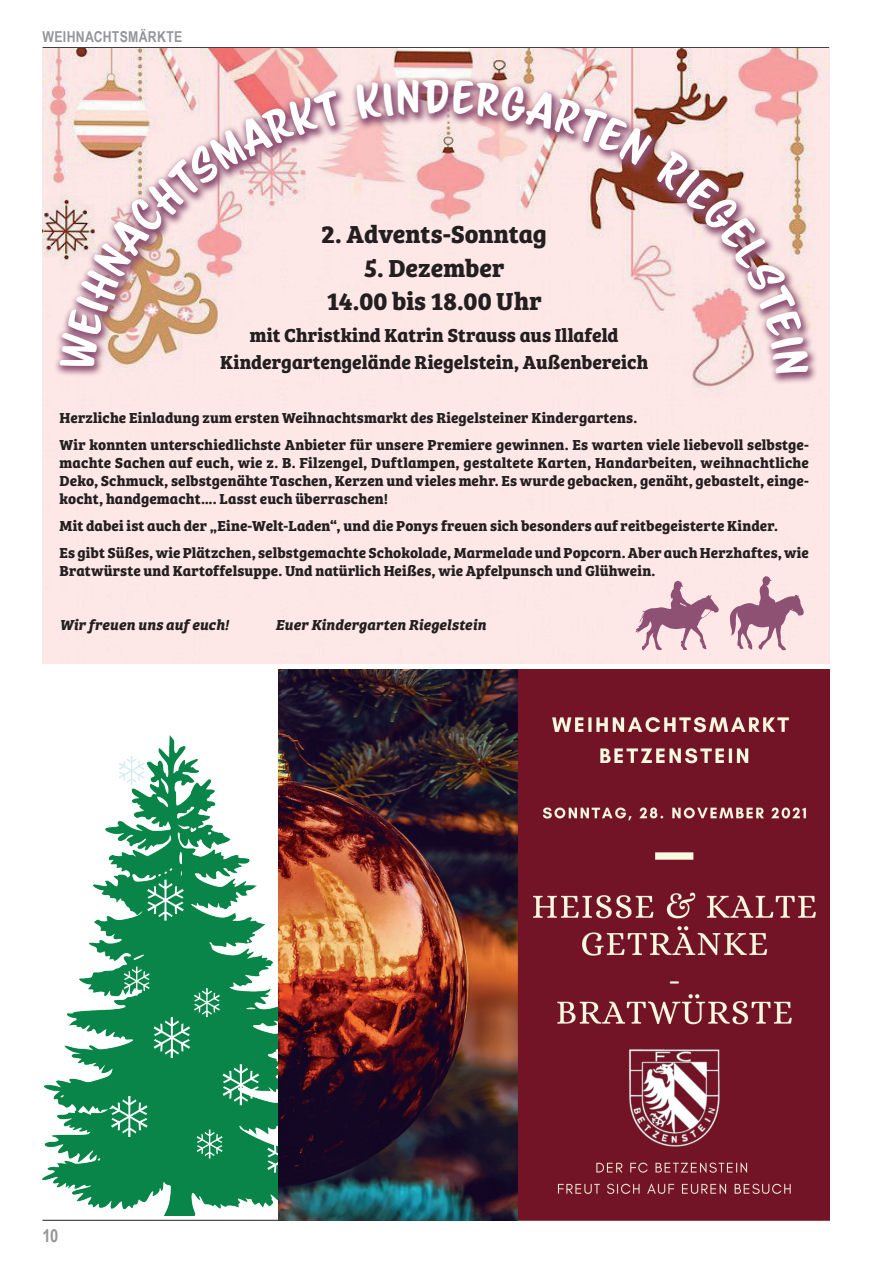
<style>
.page{position:relative;width:893px;height:1263px;background:#fff}
.page>*{position:absolute;margin:0;border:0;box-sizing:border-box;transform-origin:0 0}
.t1{font:42px "Scriptorama Markdown JF";color:#fff}
.t2{font:700 25.5px/33.5px "Bree Serif";letter-spacing:-.005em;color:#231f20;text-align:center}
.t3{font:700 19.5px/27px "Bree Serif";color:#231f20;text-align:center}
.t4{font:700 18px "Arial Narrow";color:#939598}
.t5{font:700 15px/27px "Bree Serif";letter-spacing:.005em;color:#231f20}
.t6{font:italic 700 15px "Bree Serif";letter-spacing:.005em;color:#231f20}
.t7{font:700 15px "Arial Narrow";letter-spacing:.02em;color:#939598}
</style>
<div class="page">
<hr style="left:43px;top:47px;width:786px;height:1px;background:#231f20">
<hr style="left:43px;top:1220px;width:786px;height:1px;background:#231f20">
<img style="left:43px;top:735px;width:235px;height:480px">
<svg style="left:119px;top:756px;width:26px;height:29px"></svg>
<svg style="left:197px;top:1129px;width:26px;height:29px"></svg>
<svg style="left:147px;top:880px;width:37px;height:40px"></svg>
<svg style="left:223px;top:1064px;width:36px;height:41px"></svg>
<svg style="left:111px;top:1096px;width:37px;height:41px;background:#49a478"></svg>
<svg style="left:267px;top:1138px;width:11px;height:41px"></svg>
<svg style="left:124px;top:967px;width:96px;height:91px;background:#23915b"></svg>
<svg style="left:275px;top:1036px;width:3px;height:55px"></svg>
<div style="left:43px;top:48px;width:786px;height:615px;background:#fde8e7"></div>
<svg style="left:53px;top:74px;width:766px;height:311px;background:#f6dad9"></svg>
<img style="left:278px;top:670px;width:551px;height:550px">
<svg style="left:730px;top:576px;width:74px;height:74px;background:#d2aebb"></svg>
<svg style="left:635px;top:580px;width:84px;height:70px;background:#d6b3be"></svg>
<svg style="left:57px;top:90px;width:286px;height:280px;background:#e4c4c4"></svg>
<svg style="left:355px;top:79px;width:66px;height:41px;background:#b07d94"></svg>
<svg style="left:453px;top:80px;width:357px;height:296px;background:#e5c5c7"></svg>
<p class="t7" style="left:43px;top:26px;width:141px">WEIHNACHTSMÄRKTE</p>
<h1 class="t1" style="left:423px;top:69px;width:28px">d</h1>
<h2 class="t2" style="left:322px;top:216px;width:227px">2. Advents-Sonntag</h2>
<h2 class="t2" style="left:327px;top:249px;width:216px">5. Dezember<br>14.00 bis 18.00 Uhr</h2>
<h3 class="t3" style="left:220px;top:320px;width:430px">mit Christkind Katrin Strauss aus Illafeld<br>Kindergartengelände Riegelstein, Außenbereich</h3>
<p class="t5" style="left:60px;top:403px;width:751px">Herzliche Einladung zum ersten Weihnachtsmarkt des Riegelsteiner Kindergartens.<br>Wir konnten unterschiedlichste Anbieter für unsere Premiere gewinnen. Es warten viele liebevoll selbstge-</p>
<p class="t5" style="left:60px;top:453px;width:751px;line-height:18px;text-align:justify">machte Sachen auf euch, wie z. B. Filzengel, Duftlampen, gestaltete Karten, Handarbeiten, weihnachtliche Deko, Schmuck, selbstgenähte Taschen, Kerzen und vieles mehr. Es wurde gebacken, genäht, gebastelt, einge&shy;kocht, handgemacht…. Lasst euch überraschen!</p>
<p class="t5" style="left:60px;top:511px;width:751px">Mit dabei ist auch der „Eine-Welt-Laden“, und die Ponys freuen sich besonders auf reitbegeisterte Kinder.<br>Es gibt Süßes, wie Plätzchen, selbstgemachte Schokolade, Marmelade und Popcorn. Aber auch Herzhaftes, wie</p>
<p class="t5" style="left:60px;top:556px;width:597px">Bratwürste und Kartoffelsuppe. Und natürlich Heißes, wie Apfelpunsch und Glühwein.</p>
<p class="t6" style="left:60px;top:613px;width:171px">Wir freuen uns auf euch!</p>
<p class="t6" style="left:276px;top:613px;width:212px">Euer Kindergarten Riegelstein</p>
<p class="t4" style="left:43px;top:1222px;width:17px">10</p>
</div>
